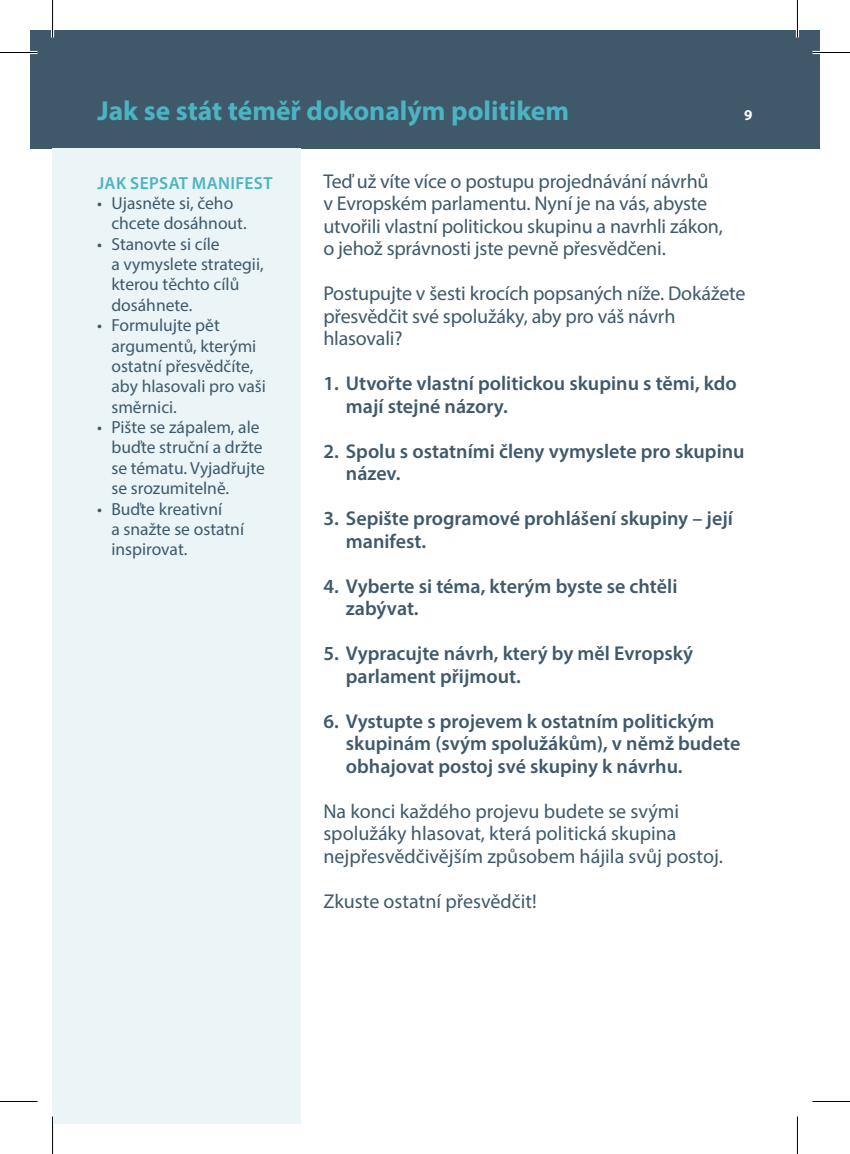
<style>
.page{position:relative;width:850px;height:1154px;background:#fff}
.page>*{position:absolute;margin:0;border:0;box-sizing:border-box;transform-origin:0 0}
.t1{font:700 27.5px "Myriad Pro";color:#4bb4c3}
.t2{font:20px/22.5px "Myriad Pro";letter-spacing:-.01em;color:#3f596b}
.t3{font:600 20px/22.5px "Myriad Pro";color:#3f596b}
.t4{font:17.5px/20.2px "Myriad Pro";color:#3f596b}
.t5{font:600 17.5px "Myriad Pro";letter-spacing:.02em;color:#4bb4c3}
.t6{font:700 15px "Myriad Pro";color:#fff}
</style>
<div class="page">
<div style="left:30px;top:30px;width:789px;height:118px;background:#3f596b"></div>
<div style="left:52px;top:148px;width:249px;height:976px;background:#ebf5f7"></div>
<hr style="left:0;top:51px;width:38px;height:3px;background:#fff">
<hr style="left:812px;top:51px;width:37px;height:3px;background:#fff">
<hr style="left:51px;top:0;width:3px;height:38px;background:#fff">
<hr style="left:51px;top:1116px;width:3px;height:38px;background:#fff">
<hr style="left:795px;top:0;width:3px;height:38px;background:#fff">
<hr style="left:0;top:52px;width:38px;height:1px;background:#000">
<hr style="left:812px;top:52px;width:37px;height:1px;background:#000">
<hr style="left:0;top:1101px;width:38px;height:1px;background:#000">
<hr style="left:812px;top:1101px;width:37px;height:1px;background:#000">
<hr style="left:52px;top:0;width:1px;height:38px;background:#000">
<hr style="left:52px;top:1116px;width:1px;height:38px;background:#000">
<hr style="left:796px;top:0;width:1px;height:38px;background:#000">
<hr style="left:796px;top:1116px;width:1px;height:38px;background:#000">
<h1 class="t1" style="left:98px;top:93px;width:473px">Jak se stát téměř dokonalým politikem</h1>
<p class="t6" style="left:743px;top:105px;width:10px">9</p>
<p class="t5" style="left:97px;top:172px;width:177px">JAK SEPSAT MANIFEST</p>
<p class="t4" style="left:111px;top:193px;width:137px;text-indent:-14px">• Ujasněte si, čeho chcete dosáhnout.</p>
<p class="t4" style="left:111px;top:233px;width:154px;text-indent:-14px">• Stanovte si cíle<br>a vymyslete strategii, kterou těchto cílů dosáhnete.</p>
<p class="t4" style="left:111px;top:315px;width:156px;text-indent:-14px">• Formulujte pět argumentů, kterými ostatní přesvědčíte, aby hlasovali pro vaši směrnici.</p>
<p class="t4" style="left:111px;top:417px;width:155px;text-indent:-14px">• Pište se zápalem, ale buďte struční a držte se tématu. Vyjadřujte se srozumitelně.</p>
<p class="t4" style="left:111px;top:498px;width:134px;text-indent:-14px">• Buďte kreativní<br>a snažte se ostatní inspirovat.</p>
<p class="t2" style="left:323px;top:169px;width:401px">Teď už víte více o postupu projednávání návrhů v Evropském parlamentu. Nyní je na vás, abyste utvořili vlastní politickou skupinu a navrhli zákon, o jehož správnosti jste pevně přesvědčeni.</p>
<p class="t2" style="left:323px;top:282px;width:423px">Postupujte v šesti krocích popsaných níže. Dokážete přesvědčit své spolužáky, aby pro váš návrh hlasovali?</p>
<p class="t3" style="left:346px;top:372px;width:392px;text-indent:-22px">1. Utvořte vlastní politickou skupinu s těmi, kdo mají stejné názory.</p>
<p class="t3" style="left:346px;top:439px;width:400px;text-indent:-22px">2. Spolu s ostatními členy vymyslete pro skupinu název.</p>
<p class="t3" style="left:346px;top:507px;width:388px;text-indent:-22px">3. Sepište programové prohlášení skupiny – její manifest.</p>
<p class="t3" style="left:346px;top:574px;width:333px;text-indent:-22px">4. Vyberte si téma, kterým byste se chtěli zabývat.</p>
<p class="t3" style="left:346px;top:642px;width:348px;text-indent:-22px">5. Vypracujte návrh, který by měl Evropský parlament přijmout.</p>
<p class="t3" style="left:346px;top:709px;width:396px;text-indent:-22px">6. Vystupte s projevem k ostatním politickým skupinám (svým spolužákům), v němž budete obhajovat postoj své skupiny k návrhu.</p>
<p class="t2" style="left:323px;top:799px;width:401px">Na konci každého projevu budete se svými spolužáky hlasovat, která politická skupina nejpřesvědčivějším způsobem hájila svůj postoj.</p>
<p class="t2" style="left:323px;top:889px;width:215px">Zkuste ostatní přesvědčit!</p>
</div>
